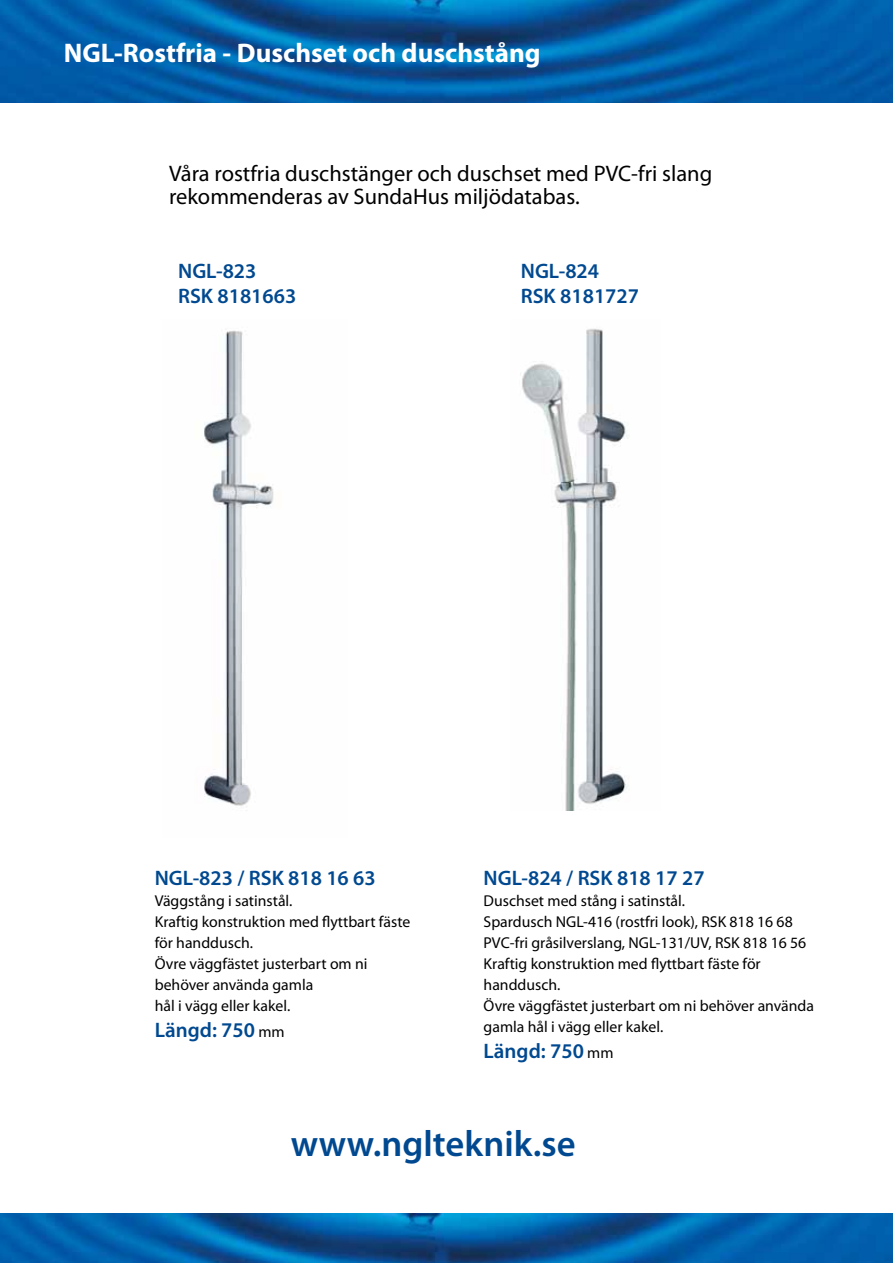
<style>
.page{position:relative;width:893px;height:1263px;background:#fff}
.page>*{position:absolute;margin:0;border:0;box-sizing:border-box;transform-origin:0 0}
.t1{font:600 36.6px "Myriad Pro";color:#004990}
.t2{font:700 27px "Myriad Pro";color:#fff}
.t3{font:22.5px/22.5px "Myriad Pro";color:#000}
.t4{font:600 21px/25.2px "Myriad Pro";color:#004990}
.t5{font:15.75px/21px "Myriad Pro";color:#000}
.s1{font-weight:400;font-size:15.75px;color:#000}
</style>
<div class="page">
<img style="left:0;top:0;width:893px;height:102px">
<img style="left:0;top:1213px;width:893px;height:50px">
<img style="left:522px;top:328px;width:107px;height:483px">
<img style="left:204px;top:330px;width:70px;height:481px">
<h2 class="t2" style="left:64px;top:35px;width:478px">NGL-Rostfria - Duschset och duschstång</h2>
<h3 class="t3" style="left:169px;top:162px;width:545px">Våra rostfria duschstänger och duschset med PVC-fri slang rekommenderas av SundaHus miljödatabas.</h3>
<h3 class="t4" style="left:178px;top:258px;width:120px">NGL-823<br>RSK 8181663</h3>
<h3 class="t4" style="left:521px;top:258px;width:120px">NGL-824<br>RSK 8181727</h3>
<h3 class="t4" style="left:155px;top:865px;width:222px">NGL-823 / RSK 818 16 63</h3>
<p class="t5" style="left:155px;top:890px;width:257px">Väggstång i satinstål.<br>Kraftig konstruktion med flyttbart fäste för handdusch.<br>Övre väggfästet justerbart om ni behöver använda gamla<br>hål i vägg eller kakel.</p>
<h3 class="t4" style="left:155px;top:1016px;width:131px">Längd: 750 <span class="s1">mm</span></h3>
<h3 class="t4" style="left:484px;top:865px;width:222px">NGL-824 / RSK 818 17 27</h3>
<p class="t5" style="left:484px;top:890px;width:332px">Duschset med stång i satinstål.<br>Spardusch NGL-416 (rostfri look), RSK 818 16 68<br>PVC-fri gråsilverslang, NGL-131/UV, RSK 818 16 56<br>Kraftig konstruktion med flyttbart fäste för handdusch.<br>Övre väggfästet justerbart om ni behöver använda gamla hål i vägg eller kakel.</p>
<h3 class="t4" style="left:484px;top:1037px;width:131px">Längd: 750 <span class="s1">mm</span></h3>
<h1 class="t1" style="left:291px;top:1121px;width:286px">www.nglteknik.se</h1>
</div>
